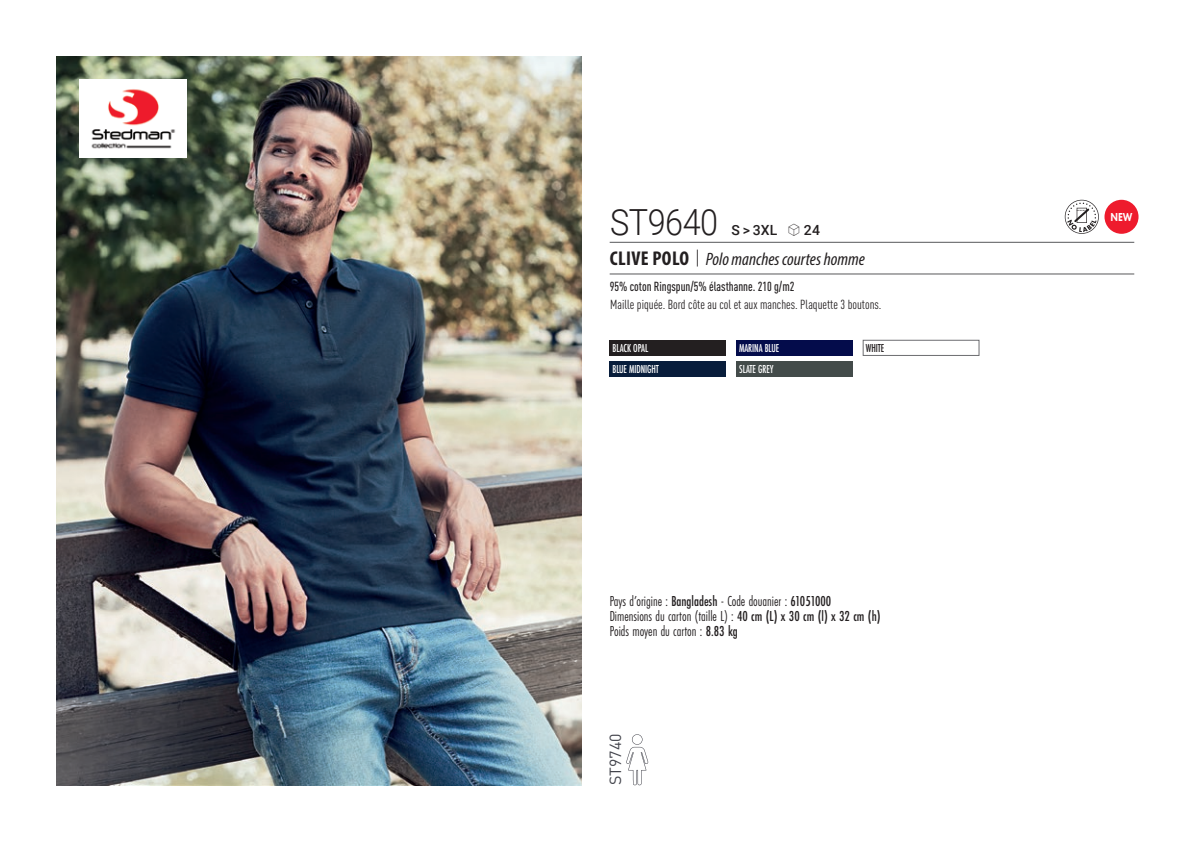
<style>
.page{position:relative;width:1191px;height:842px;background:#fff}
.page>*{position:absolute;margin:0;border:0;box-sizing:border-box;transform-origin:0 0}
.t1{font:300 36px "Roboto";letter-spacing:-.015em;color:#231f20;scale:.9 1}
.t2{font:italic 18px "Myriad Variable Concept";color:#231f20}
.t3{font:16px "DIN Pro";color:#43444c}
.t4{font:15px "Futura PT Cond";color:#231f20;scale:.95 1}
.t5{font:500 14px "Roboto";color:#231f20}
.t6{font:condensed 13px "DIN Pro";color:#231f20}
.grammage_2020{font:500 condensed 13px "DIN Pro";color:#231f20;scale:.95 1}
.Coloris_nuancier_bla{font:500 12px "Futura PT Cond";letter-spacing:-.01em;color:#fff;scale:.9 1}
.Coloris_nuancier{font:500 12px "Futura PT Cond";letter-spacing:-.01em;color:#231f20;scale:.9 1}
.nuancier_bloc_packsh{font:800 12px "Futura PT";color:#fff;scale:.8 1}
.s1{font-family:"Linotype Shapeshifter";font-weight:400;font-size:16px}
.s2{font-family:"Myriad Pro";font-weight:700;font-style:normal;font-stretch:condensed;font-size:20px}
.s3{font-family:"Roboto Condensed";font-weight:300;font-style:normal;font-size:20px}
.s4{font-weight:500}
</style>
<div class="page">
<img style="left:57px;top:57px;width:524px;height:728px">
<div style="left:609px;top:340px;width:117px;height:16px;background:#231f20"></div>
<div style="left:609px;top:362px;width:117px;height:15px;background:#081d3b"></div>
<div style="left:736px;top:340px;width:116px;height:16px;background:#040c4b"></div>
<div style="left:736px;top:362px;width:116px;height:15px;background:#434b4a"></div>
<div style="left:863px;top:340px;width:116px;height:16px;background:#fff;border:1px solid #6c6d70"></div>
<svg style="left:626px;top:734px;width:22px;height:51px"></svg>
<svg style="left:1064px;top:200px;width:34px;height:34px"></svg>
<div style="left:1104px;top:200px;width:34px;height:34px;background:#ee1b2d;border-radius:50%"></div>
<div style="left:79px;top:79px;width:108px;height:79px;background:#fff"></div>
<img style="left:91px;top:89px;width:85px;height:60px">
<hr style="left:609px;top:242px;width:525px;height:1px;background:#57585a">
<hr style="left:609px;top:274px;width:525px;height:1px;background:#57585a">
<p class="t1" style="left:610px;top:197px;width:121px">ST9640</p>
<p class="t5" style="left:731px;top:220px;width:90px">S &gt; 3XL <span class="s1">S</span> 24</p>
<p class="t2" style="left:610px;top:249px;width:256px"><span class="s2">CLIVE POLO</span> <span class="s3">|</span> Polo manches courtes homme</p>
<p class="grammage_2020" style="left:609px;top:277px;width:196px">95% coton Ringspun/5% élasthanne. 210 g/m2</p>
<p class="t6" style="left:610px;top:295px;width:273px">Maille piquée. Bord côte au col et aux manches. Plaquette 3 boutons.</p>
<p class="Coloris_nuancier_bla" style="left:612px;top:341px;width:41px">BLACK OPAL</p>
<p class="Coloris_nuancier_bla" style="left:612px;top:362px;width:53px">BLUE MIDNIGHT</p>
<p class="Coloris_nuancier_bla" style="left:739px;top:341px;width:46px">MARINA BLUE</p>
<p class="Coloris_nuancier_bla" style="left:739px;top:362px;width:40px">SLATE GREY</p>
<p class="Coloris_nuancier" style="left:866px;top:341px;width:22px">WHITE</p>
<p class="t4" style="left:609px;top:592px;width:235px">Pays d’origine : <span class="s4">Bangladesh</span> - Code douanier : <span class="s4">61051000</span></p>
<p class="t4" style="left:609px;top:607px;width:287px">Dimensions du carton (taille L) : <span class="s4">40 cm (L) x 30 cm (l) x 32 cm (h)</span></p>
<p class="t4" style="left:609px;top:622px;width:136px">Poids moyen du carton : <span class="s4">8.83 kg</span></p>
<p class="t3" style="left:602px;top:785px;width:53px;rotate:-90deg">ST9740</p>
<p class="nuancier_bloc_packsh" style="left:1110px;top:210px;width:29px">NEW</p>
</div>
